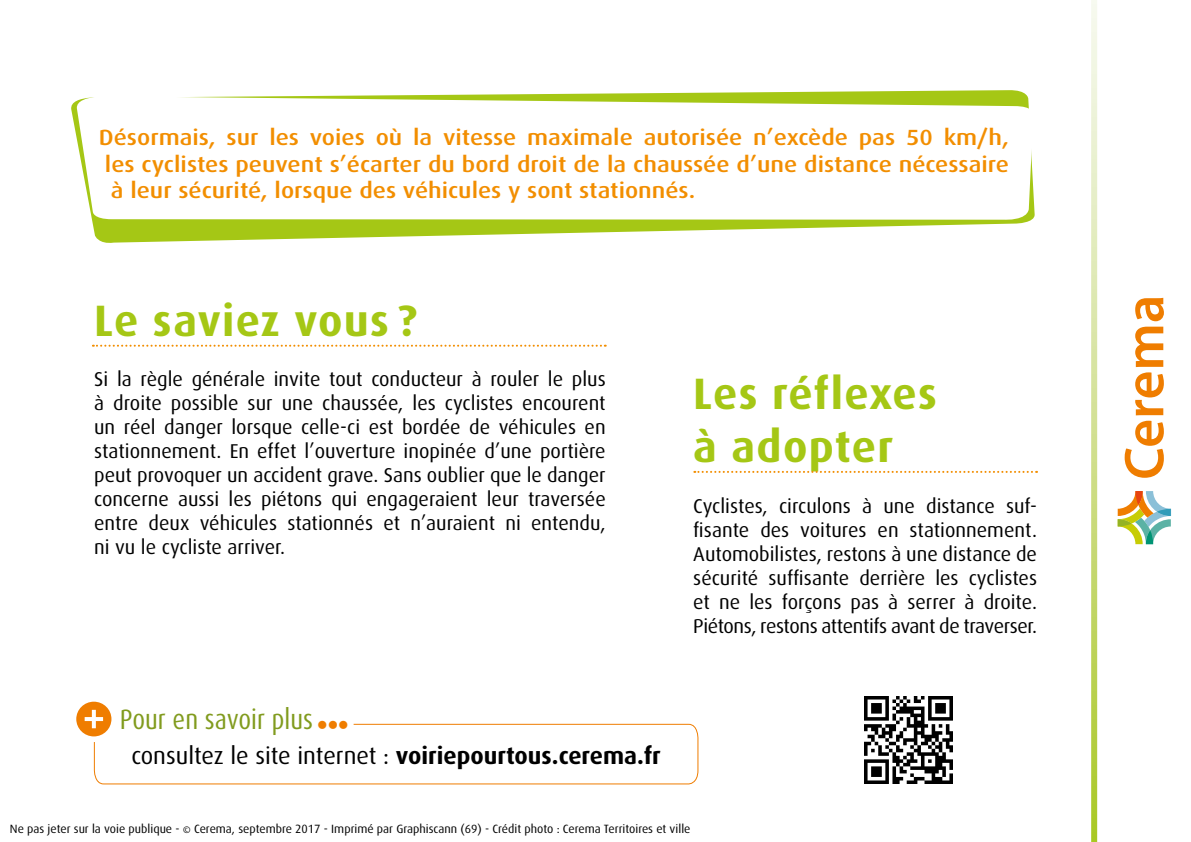
<style>
.page{position:relative;width:1191px;height:842px;background:#fff}
.page>*{position:absolute;margin:0;border:0;box-sizing:border-box;transform-origin:0 0}
.t1{font:700 44px/52.8px "Dax OT";letter-spacing:.03em;color:#a5c715}
.t2{font:condensed 28px "Dax OT";color:#819b1e}
.t3{font:24px "Dax OT";color:#000}
.t4{font:500 22px/26.4px "Dax OT";color:#f28e00;text-align:justify;scale:1.12 1}
.t5{font:20px/24px "Dax OT";letter-spacing:-.01em;color:#000;text-align:justify}
.t6{font:12px "Dax OT";color:#000}
.s1{color:#ef7d00}
.s2{font-weight:700}
</style>
<div class="page">
<svg style="left:1124px;top:421px;width:39px;height:57px"></svg>
<svg style="left:1135px;top:327px;width:28px;height:88px"></svg>
<svg style="left:1135px;top:298px;width:29px;height:23px"></svg>
<svg style="left:1117px;top:491px;width:53px;height:53px"></svg>
<svg style="left:93px;top:345px;width:513px;height:2px"></svg>
<svg style="left:694px;top:471px;width:343px;height:2px"></svg>
<svg style="left:71px;top:90px;width:964px;height:153px"></svg>
<svg style="left:76px;top:93px;width:957px;height:128px"></svg>
<svg style="left:1091px;top:0;width:6px;height:842px;background:#d2e193"></svg>
<img style="left:864px;top:696px;width:88px;height:88px">
<div style="left:76px;top:702px;width:35px;height:34px;background:#ef7d00;border-radius:50%"></div>
<svg style="left:92px;top:710px;width:4px;height:18px"></svg>
<svg style="left:85px;top:717px;width:18px;height:4px"></svg>
<svg style="left:93px;top:723px;width:606px;height:62px"></svg>
<p class="t4" style="left:99px;top:125px;width:814px">Désormais, sur les voies où la vitesse maximale autorisée n’excède pas 50 km/h, les cyclistes peuvent s’écarter du bord droit de la chaussée d’une distance nécessaire à leur sécurité, lorsque des véhicules y sont stationnés.</p>
<p class="t1" style="left:94px;top:294px;width:324px">Le saviez vous ?</p>
<p class="t5" style="left:94px;top:367px;width:513px">Si la règle générale invite tout conducteur à rouler le plus à droite possible sur une chaussée, les cyclistes encourent un réel danger lorsque celle-ci est bordée de véhicules en stationnement. En effet l’ouverture inopinée d’une portière peut provoquer un accident grave. Sans oublier que le danger concerne aussi les piétons qui engageraient leur traversée entre deux véhicules stationnés et n’auraient ni entendu, ni vu le cycliste arriver.</p>
<p class="t2" style="left:120px;top:702px;width:230px">Pour en savoir plus <span class="s1">●●●</span></p>
<p class="t3" style="left:131px;top:742px;width:531px">consultez le site internet : <span class="s2">voiriepourtous.cerema.fr</span></p>
<p class="t1" style="left:693px;top:367px;width:245px">Les réflexes à adopter</p>
<p class="t5" style="left:693px;top:494px;width:345px">Cyclistes, circulons à une distance suf&shy;fisante des voitures en stationnement.<br>Automobilistes, restons à une distance de sécurité suffisante derrière les cyclistes et ne les forçons pas à serrer à droite.<br>Piétons, restons attentifs avant de traverser.</p>
<p class="t6" style="left:10px;top:822px;width:682px">Ne pas jeter sur la voie publique - © Cerema, septembre 2017 - Imprimé par Graphiscann (69) - Crédit photo : Cerema Territoires et ville</p>
</div>
